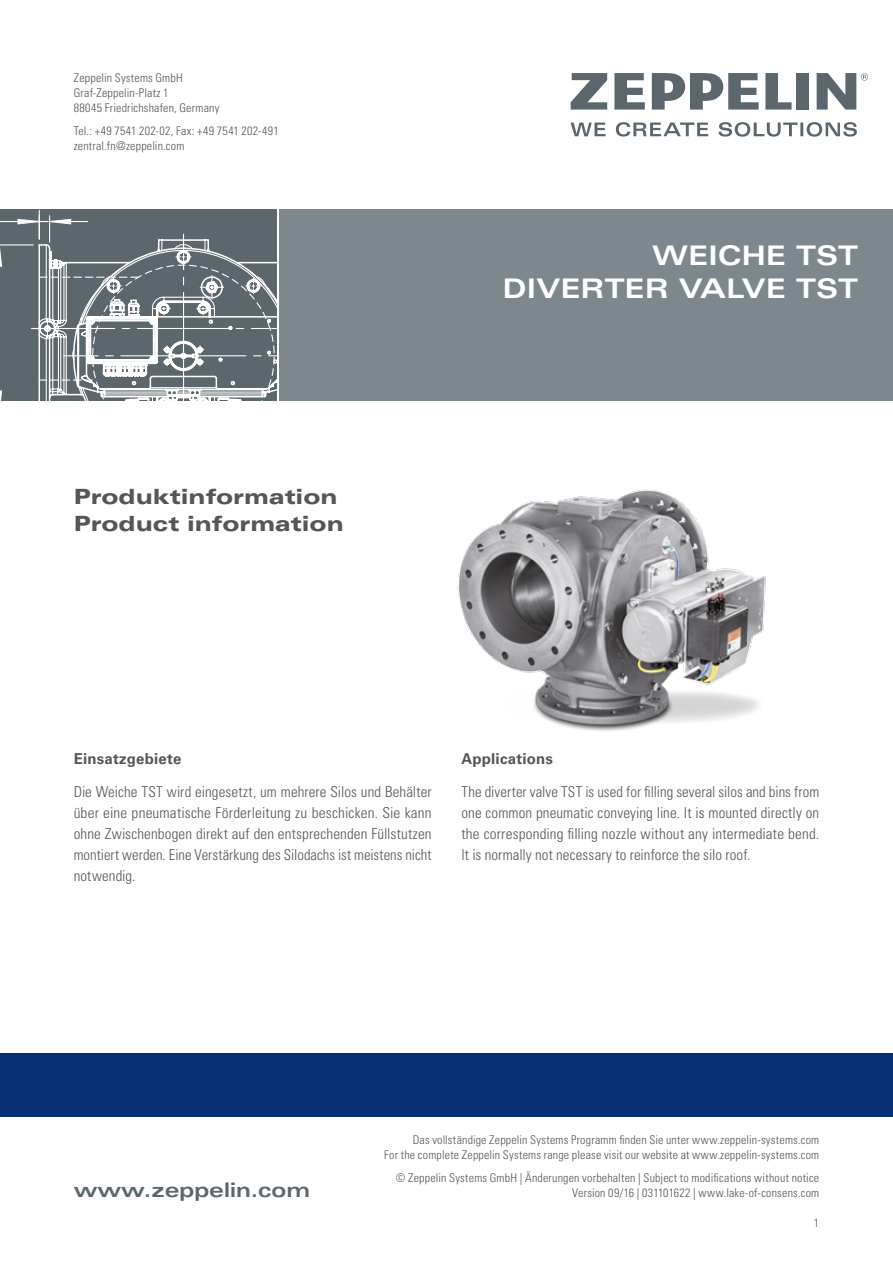
<style>
.page{position:relative;width:893px;height:1263px;background:#fff}
.page>*{position:absolute;margin:0;border:0;box-sizing:border-box;transform-origin:0 0}
.t1{font:700 expanded 27px/33px "Univers LT Std";color:#fff;text-align:right}
.t2{font:900 expanded 21px/27px "Univers LT Std";color:#565655}
.t3{font:700 expanded 20.1px "Univers LT Std";color:#5c676d}
.t4{font:300 condensed 15px/21px "Univers LT Std";letter-spacing:.005em;color:#565655;text-align:justify}
.t5{font:700 15px "Univers LT Std";letter-spacing:.015em;color:#565655}
.t6{font:300 condensed 12px/15px "Univers LT Std";letter-spacing:.015em;color:#565655;text-align:right}
</style>
<div class="page">
<svg style="left:571px;top:73px;width:36px;height:37px"></svg>
<svg style="left:817px;top:73px;width:51px;height:37px"></svg>
<div style="left:796px;top:73px;width:12px;height:37px;background:#5c676d"></div>
<svg style="left:765px;top:73px;width:27px;height:37px"></svg>
<svg style="left:614px;top:73px;width:31px;height:37px"></svg>
<svg style="left:652px;top:73px;width:107px;height:37px"></svg>
<svg style="left:570px;top:122px;width:287px;height:15px"></svg>
<div style="left:280px;top:209px;width:613px;height:191px;background:#7c888e"></div>
<div style="left:0;top:211px;width:277px;height:189px;background:#5c676d"></div>
<svg style="left:18px;top:219px;width:53px;height:5px"></svg>
<svg style="left:0;top:252px;width:2px;height:148px"></svg>
<svg style="left:31px;top:232px;width:246px;height:169px;background:#80888d"></svg>
<img style="left:457px;top:489px;width:309px;height:242px">
<div style="left:0;top:1053px;width:893px;height:64px;background:#083074"></div>
<p class="t6" style="left:74px;top:70px;width:147px;text-align:left">Zeppelin Systems GmbH<br>Graf-Zeppelin-Platz 1<br>88045 Friedrichshafen, Germany</p>
<p class="t6" style="left:74px;top:124px;width:206px;text-align:left">Tel.: +49 7541 202-02, Fax: +49 7541 202-491 zentral.fn@zeppelin.com</p>
<h2 class="t2" style="left:74px;top:483px;width:272px">Produktinformation<br>Product information</h2>
<h1 class="t1" style="left:503px;top:239px;width:357px">WEICHE TST<br>DIVERTER VALVE TST</h1>
<p class="t5" style="left:74px;top:749px;width:109px">Einsatzgebiete</p>
<p class="t4" style="left:74px;top:781px;width:359px">Die Weiche TST wird eingesetzt, um mehrere Silos und Behälter über eine pneumatische Förderleitung zu beschicken. Sie kann ohne Zwischenbogen direkt auf den entsprechenden Füllstutzen montiert werden. Eine Verstärkung des Silodachs ist meistens nicht notwendig.</p>
<p class="t5" style="left:461px;top:749px;width:93px">Applications</p>
<p class="t4" style="left:461px;top:781px;width:359px">The diverter valve TST is used for filling several silos and bins from one common pneumatic conveying line. It is mounted directly on the corresponding filling nozzle without any intermediate bend. lt is normally not necessary to reinforce the silo roof.</p>
<h3 class="t3" style="left:74px;top:1178px;width:238px">www.zeppelin.com</h3>
<p class="t6" style="left:384px;top:1132px;width:436px">Das vollständige Zeppelin Systems Programm finden Sie unter www.zeppelin-systems.com<br>For the complete Zeppelin Systems range please visit our website at www.zeppelin-systems.com</p>
<p class="t6" style="left:396px;top:1171px;width:425px">© Zeppelin Systems GmbH | Änderungen vorbehalten | Subject to modifications without notice<br>Version 09/16 | 031101622 | www.lake-of-consens.com</p>
<p class="t6" style="left:814px;top:1215px;width:7px">1</p>
</div>
